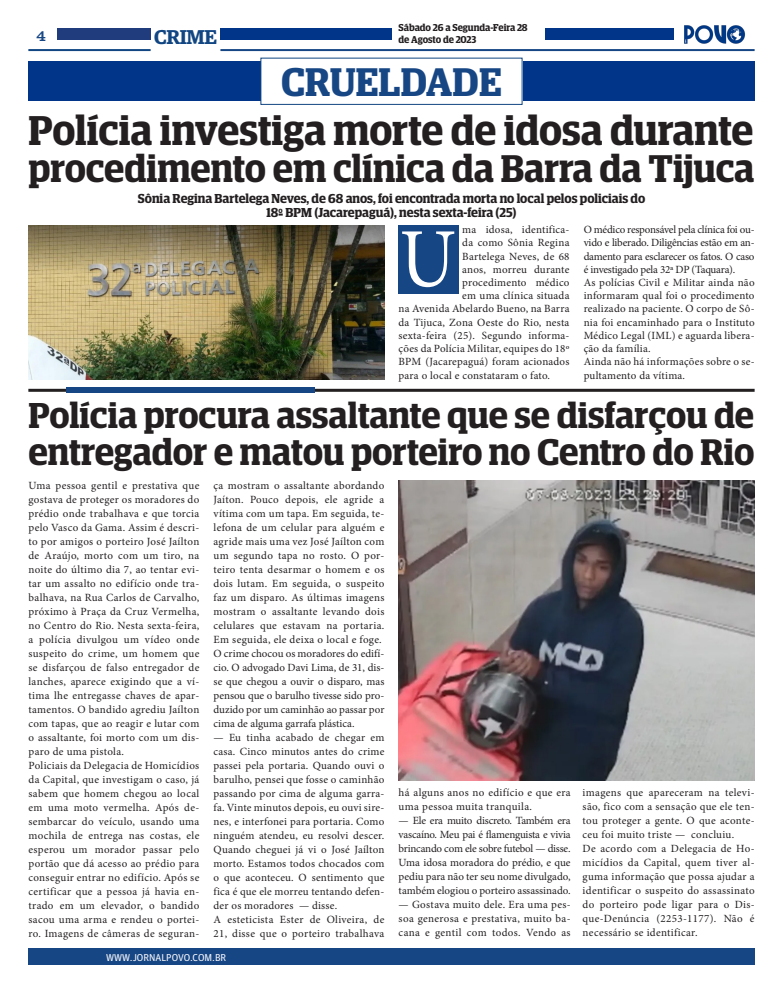
<style>
.page{position:relative;width:783px;height:993px;background:#fff}
.page>*{position:absolute;margin:0;border:0;box-sizing:border-box;transform-origin:0 0}
.t1{font:83.8px "Minion Pro";color:#fff;scale:.91 1}
.t2{font:600 41.6px "Guardian Egyptian Display";letter-spacing:-.005em;color:#231f20}
.t3{font:600 40px "Guardian Egyptian Display";color:#174685}
.t4{font:600 38.6px "Guardian Egyptian Display";color:#231f20}
.t5{font:600 37px "Guardian Egyptian Display";letter-spacing:-.005em;color:#231f20}
.t6{font:600 36px "Guardian Egyptian Display";color:#231f20}
.t7{font:600 20px "Guardian Egyptian";letter-spacing:-.02em;color:#114683}
.t8{font:16px "Clarendon BT";color:#174685}
.t9{font:600 13px "Guardian Egyptian Display";letter-spacing:-.005em;color:#231f20}
.t10{font:11px/14px "Minion Pro";letter-spacing:.02em;color:#231f20;text-align:justify}
.t11{font:600 10px "Guardian Egyptian Display";letter-spacing:-.005em;color:#231f20}
.t12{font:10px "Guardian Agate Sans G1 D Regular";color:#fff}
</style>
<div class="page">
<div style="left:28px;top:947px;width:726px;height:17px;background:#174685"></div>
<img style="left:684px;top:25px;width:62px;height:19px">
<div style="left:57px;top:28px;width:94px;height:12px;background:#203c7d"></div>
<hr style="left:28px;top:49px;width:123px;height:2px;background:#114683">
<div style="left:220px;top:28px;width:171px;height:12px;background:#003589"></div>
<hr style="left:220px;top:49px;width:534px;height:2px;background:#174685">
<div style="left:545px;top:28px;width:129px;height:12px;background:#003589"></div>
<div style="left:28px;top:61px;width:726px;height:40px;background:#003589"></div>
<div style="left:261px;top:58px;width:261px;height:46px;background:#fff"></div>
<div style="left:260px;top:58px;width:262px;height:47px;border:1px solid #114682"></div>
<hr style="left:28px;top:388px;width:726px;height:3px;background:#231f20">
<div style="left:66px;top:387px;width:248px;height:6px;background:#174685"></div>
<div style="left:398px;top:225px;width:61px;height:68px;background:#174685"></div>
<img style="left:28px;top:225px;width:356px;height:154px">
<img style="left:398px;top:480px;width:356px;height:300px">
<h3 class="t8" style="left:36px;top:25px;width:11px">4</h3>
<p class="t11" style="left:398px;top:22px;width:130px">Sábado 26 a Segunda-Feira 28</p>
<h3 class="t7" style="left:154px;top:22px;width:64px">CRIME</h3>
<p class="t11" style="left:398px;top:34px;width:79px">de Agosto de 2023</p>
<p class="t3" style="left:281px;top:60px;width:222px">CRUELDADE</p>
<p class="t2" style="left:28px;top:108px;width:726px">Polícia investiga morte de idosa durante</p>
<p class="t4" style="left:28px;top:147px;width:727px">procedimento em clínica da Barra da Tijuca</p>
<p class="t9" style="left:138px;top:191px;width:509px">Sônia Regina Bartelega Neves, de 68 anos, foi encontrada morta no local pelos policiais do</p>
<p class="t9" style="left:266px;top:205px;width:251px">18<sup>o</sup> BPM (Jacarepaguá), nesta sexta-feira (25)</p>
<p class="t1" style="left:399px;top:203px;width:63px">U</p>
<p class="t10" style="left:462px;top:223px;width:109px">ma idosa, identifica-</p>
<p class="t10" style="left:462px;top:236px;width:109px">da como Sônia Regina</p>
<p class="t10" style="left:462px;top:249px;width:109px">Bartelega Neves, de 68</p>
<p class="t10" style="left:462px;top:262px;width:109px">anos, morreu durante</p>
<p class="t10" style="left:462px;top:275px;width:109px">procedimento médico</p>
<p class="t10" style="left:462px;top:289px;width:109px">em uma clínica situada</p>
<p class="t10" style="left:398px;top:302px;width:172px">na Avenida Abelardo Bueno, na Barra</p>
<p class="t10" style="left:398px;top:315px;width:172px">da Tijuca, Zona Oeste do Rio, nesta</p>
<p class="t10" style="left:398px;top:328px;width:172px">sexta-feira (25). Segundo informa-</p>
<p class="t10" style="left:398px;top:341px;width:172px">ções da Polícia Militar, equipes do 18º</p>
<p class="t10" style="left:398px;top:355px;width:172px">BPM (Jacarepaguá) foram acionados</p>
<p class="t10" style="left:398px;top:368px;width:153px">para o local e constataram o fato.</p>
<p class="t10" style="left:583px;top:223px;width:172px;line-height:13.2px">O médico responsável pela clínica foi ou&shy;vido e liberado. Diligências estão em an&shy;damento para esclarecer os fatos. O caso é investigado pela 32ª DP (Taquara).</p>
<p class="t10" style="left:583px;top:276px;width:172px;line-height:13.2px">As polícias Civil e Militar ainda não informaram qual foi o procedimento realizado na paciente. O corpo de Sô&shy;nia foi encaminhado para o Instituto Médico Legal (IML) e aguarda libera&shy;ção da família.</p>
<p class="t10" style="left:583px;top:355px;width:172px;line-height:13.2px">Ainda não há informações sobre o se&shy;pultamento da vítima.</p>
<p class="t6" style="left:28px;top:395px;width:727px">Polícia procura assaltante que se disfarçou de</p>
<p class="t5" style="left:28px;top:431px;width:727px">entregador e matou porteiro no Centro do Rio</p>
<p class="t10" style="left:28px;top:478px;width:172px">Uma pessoa gentil e prestativa que gostava de proteger os moradores do prédio onde trabalhava e que torcia pelo Vasco da Gama. Assim é descri&shy;to por amigos o porteiro José Jaílton de Araújo, morto com um tiro, na noite do último dia 7, ao tentar evi&shy;tar um assalto no edifício onde tra&shy;balhava, na Rua Carlos de Carvalho, próximo à Praça da Cruz Vermelha, no Centro do Rio. Nesta sexta-feira, a polícia divulgou um vídeo onde suspeito do crime, um homem que se disfarçou de falso entregador de lanches, aparece exigindo que a ví&shy;tima lhe entregasse chaves de apar&shy;tamentos. O bandido agrediu Jaílton com tapas, que ao reagir e lutar com o assaltante, foi morto com um dis&shy;paro de uma pistola.</p>
<p class="t10" style="left:28px;top:758px;width:172px">Policiais da Delegacia de Homicídios da Capital, que investigam o caso, já sabem que homem chegou ao local em uma moto vermelha. Após de&shy;sembarcar do veículo, usando uma mochila de entrega nas costas, ele esperou um morador passar pelo portão que dá acesso ao prédio para conseguir entrar no edifício. Após se certificar que a pessoa já havia en&shy;trado em um elevador, o bandido sacou uma arma e rendeu o portei&shy;ro. Imagens de câmeras de seguran-</p>
<p class="t10" style="left:213px;top:478px;width:172px">ça mostram o assaltante abordando Jaíton. Pouco depois, ele agride a vítima com um tapa. Em seguida, te&shy;lefona de um celular para alguém e agride mais uma vez José Jaílton com um segundo tapa no rosto. O por&shy;teiro tenta desarmar o homem e os dois lutam. Em seguida, o suspeito faz um disparo. As últimas imagens mostram o assaltante levando dois celulares que estavam na portaria.<br>Em seguida, ele deixa o local e foge.</p>
<p class="t10" style="left:213px;top:646px;width:172px">O crime chocou os moradores do edifí&shy;cio. O advogado Davi Lima, de 31, dis&shy;se que chegou a ouvir o disparo, mas pensou que o barulho tivesse sido pro&shy;duzido por um caminhão ao passar por cima de alguma garrafa plástica.</p>
<p class="t10" style="left:213px;top:730px;width:172px">— Eu tinha acabado de chegar em casa. Cinco minutos antes do crime passei pela portaria. Quando ouvi o barulho, pensei que fosse o caminhão passando por cima de alguma garra&shy;fa. Vinte minutos depois, eu ouvi sire&shy;nes, e interfonei para portaria. Como ninguém atendeu, eu resolvi descer.<br>Quando cheguei já vi o José Jaílton morto. Estamos todos chocados com o que aconteceu. O sentimento que fica é que ele morreu tentando defen&shy;der os moradores — disse.</p>
<p class="t10" style="left:213px;top:912px;width:172px">A esteticista Ester de Oliveira, de<br>21, disse que o porteiro trabalhava</p>
<p class="t12" style="left:106px;top:949px;width:122px">WWW.JORNALPOVO.COM.BR</p>
<p class="t10" style="left:398px;top:785px;width:173px">há alguns anos no edifício e que era uma pessoa muita tranquila.</p>
<p class="t10" style="left:398px;top:813px;width:173px">— Ele era muito discreto. Também era vascaíno. Meu pai é flamenguista e vivia brincando com ele sobre futebol — disse.</p>
<p class="t10" style="left:398px;top:855px;width:173px">Uma idosa moradora do prédio, e que pediu para não ter seu nome divulgado, também elogiou o porteiro assassinado.</p>
<p class="t10" style="left:398px;top:897px;width:173px">— Gostava muito dele. Era uma pes&shy;soa generosa e prestativa, muito ba&shy;cana e gentil com todos. Vendo as</p>
<p class="t10" style="left:582px;top:785px;width:173px">imagens que apareceram na televi&shy;são, fico com a sensação que ele ten&shy;tou proteger a gente. O que aconte&shy;ceu foi muito triste — concluiu.</p>
<p class="t10" style="left:582px;top:841px;width:173px">De acordo com a Delegacia de Ho&shy;micídios da Capital, quem tiver al&shy;guma informação que possa ajudar a identificar o suspeito do assassinato do porteiro pode ligar para o Dis&shy;que-Denúncia (2253-1177). Não é necessário se identificar.</p>
</div>
